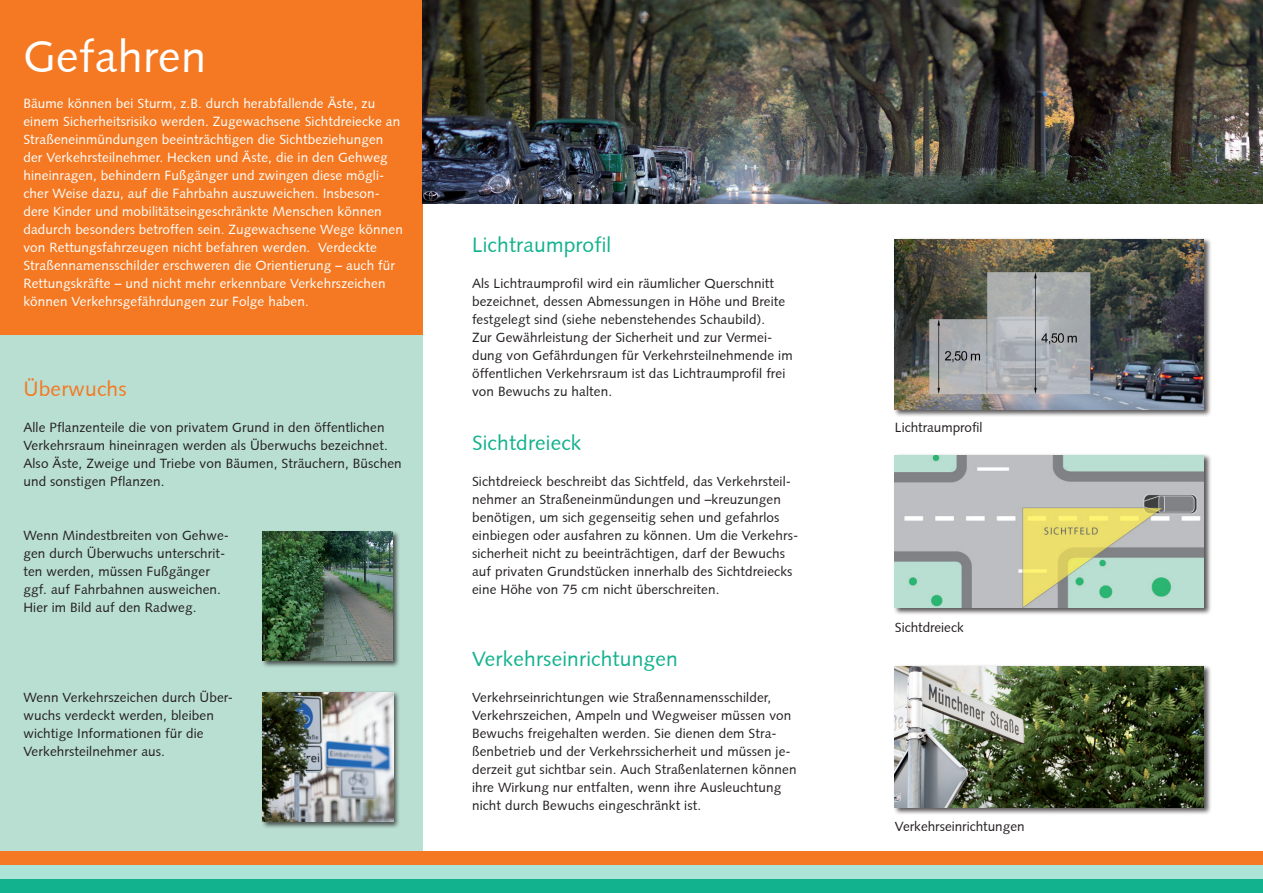
<style>
.page{position:relative;width:1263px;height:893px;background:#fff}
.page>*{position:absolute;margin:0;border:0;box-sizing:border-box;transform-origin:0 0}
.t1{font:45px "Syntax";letter-spacing:.01em;color:#fff}
.t2{font:21px "Syntax";letter-spacing:.01em;color:#13b28e}
.t3{font:21px "Syntax";letter-spacing:.01em;color:#f47922}
.t4{font:13.5px/18px "Syntax";letter-spacing:.01em;color:#231f20}
.t5{font:13.5px/18px "Syntax";letter-spacing:.01em;color:#fff}
</style>
<div class="page">
<div style="left:0;top:203px;width:422px;height:655px;background:#b9ded2"></div>
<div style="left:0;top:879px;width:1263px;height:14px;background:#13b28e"></div>
<div style="left:0;top:865px;width:1263px;height:14px;background:#ace4d7"></div>
<div style="left:0;top:851px;width:1263px;height:14px;background:#f47922"></div>
<div style="left:0;top:0;width:422px;height:335px;background:#f47922"></div>
<img style="left:422px;top:0;width:841px;height:203px">
<div style="left:261px;top:530px;width:140px;height:138px;background:#231f20;opacity:.75"></div>
<img style="left:262px;top:531px;width:131px;height:129px">
<div style="left:893px;top:453px;width:318px;height:162px;background:#231f20;opacity:.75"></div>
<img style="left:895px;top:455px;width:309px;height:153px">
<div style="left:893px;top:237px;width:318px;height:180px;background:#231f20;opacity:.75"></div>
<img style="left:895px;top:239px;width:309px;height:170px">
<div style="left:261px;top:691px;width:140px;height:138px;background:#231f20;opacity:.75"></div>
<img style="left:262px;top:692px;width:131px;height:129px">
<div style="left:893px;top:664px;width:318px;height:152px;background:#231f20;opacity:.75"></div>
<img style="left:895px;top:666px;width:309px;height:142px">
<h1 class="t1" style="left:23px;top:30px;width:184px">Gefahren</h1>
<p class="t5" style="left:23px;top:94px;width:381px">Bäume können bei Sturm, z.B. durch herabfallende Äste, zu einem Sicherheitsrisiko werden. Zugewachsene Sichtdreiecke an Straßeneinmündungen beeinträchtigen die Sichtbeziehungen der Verkehrsteilnehmer. Hecken und Äste, die in den Gehweg hineinragen, behindern Fußgänger und zwingen diese mögli&shy;cher Weise dazu, auf die Fahrbahn auszuweichen. Insbeson&shy;dere Kinder und mobilitätseingeschränkte Menschen können dadurch besonders betroffen sein. Zugewachsene Wege können von Rettungsfahrzeugen nicht befahren werden. Verdeckte Straßennamensschilder erschweren die Orientierung – auch für Rettungskräfte – und nicht mehr erkennbare Verkehrszeichen können Verkehrsgefährdungen zur Folge haben.</p>
<h2 class="t3" style="left:23px;top:376px;width:105px">Überwuchs</h2>
<p class="t4" style="left:23px;top:418px;width:380px">Alle Pflanzenteile die von privatem Grund in den öffentlichen Verkehrsraum hineinragen werden als Überwuchs bezeichnet.<br>Also Äste, Zweige und Triebe von Bäumen, Sträuchern, Büschen und sonstigen Pflanzen.</p>
<p class="t4" style="left:23px;top:526px;width:207px">Wenn Mindestbreiten von Gehwe&shy;gen durch Überwuchs unterschrit&shy;ten werden, müssen Fußgänger ggf. auf Fahrbahnen ausweichen.<br>Hier im Bild auf den Radweg.</p>
<p class="t4" style="left:23px;top:688px;width:211px">Wenn Verkehrszeichen durch Über&shy;wuchs verdeckt werden, bleiben wichtige Informationen für die<br>Verkehrsteilnehmer aus.</p>
<h2 class="t2" style="left:472px;top:232px;width:141px">Lichtraumprofil</h2>
<p class="t4" style="left:472px;top:274px;width:322px">Als Lichtraumprofil wird ein räumlicher Querschnitt bezeichnet, dessen Abmessungen in Höhe und Breite festgelegt sind (siehe nebenstehendes Schaubild).<br>Zur Gewährleistung der Sicherheit und zur Vermei&shy;dung von Gefährdungen für Verkehrsteilnehmende im öffentlichen Verkehrsraum ist das Lichtraumprofil frei von Bewuchs zu halten.</p>
<h2 class="t2" style="left:472px;top:430px;width:111px">Sichtdreieck</h2>
<p class="t4" style="left:472px;top:472px;width:328px">Sichtdreieck beschreibt das Sichtfeld, das Verkehrsteil&shy;nehmer an Straßeneinmündungen und –kreuzungen benötigen, um sich gegenseitig sehen und gefahrlos einbiegen oder ausfahren zu können. Um die Verkehrs&shy;sicherheit nicht zu beeinträchtigen, darf der Bewuchs auf privaten Grundstücken innerhalb des Sichtdreiecks eine Höhe von 75 cm nicht überschreiten.</p>
<h2 class="t2" style="left:472px;top:646px;width:207px">Verkehrseinrichtungen</h2>
<p class="t4" style="left:472px;top:688px;width:326px">Verkehrseinrichtungen wie Straßennamensschilder, Verkehrszeichen, Ampeln und Wegweiser müssen von Bewuchs freigehalten werden. Sie dienen dem Stra&shy;ßenbetrieb und der Verkehrssicherheit und müssen je&shy;derzeit gut sichtbar sein. Auch Straßenlaternen können ihre Wirkung nur entfalten, wenn ihre Ausleuchtung nicht durch Bewuchs eingeschränkt ist.</p>
<p class="t4" style="left:895px;top:418px;width:89px">Lichtraumprofil</p>
<p class="t4" style="left:895px;top:618px;width:70px">Sichtdreieck</p>
<p class="t4" style="left:895px;top:818px;width:131px">Verkehrseinrichtungen</p>
</div>
